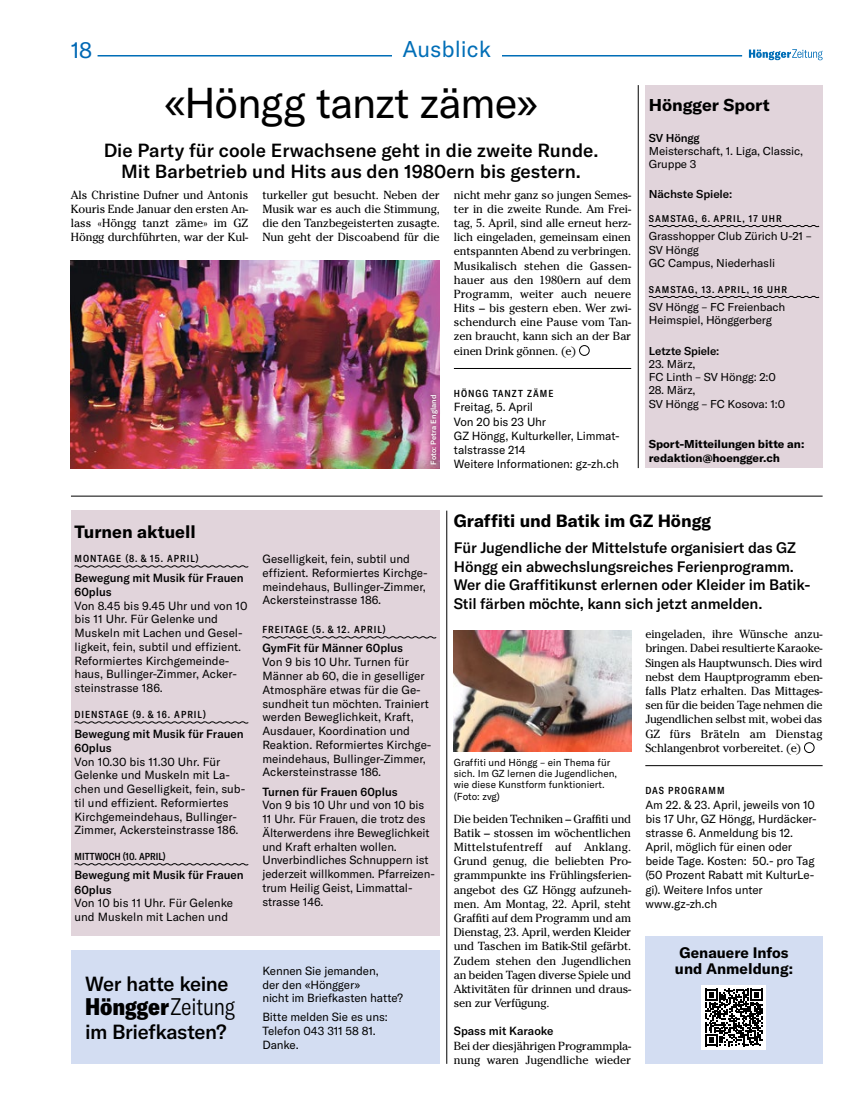
<style>
.page{position:relative;width:851px;height:1117px;background:#fff}
.page>*{position:absolute;margin:0;border:0;box-sizing:border-box;transform-origin:0 0}
.t1{font:42.5px "GT America";letter-spacing:-.025em;color:#000}
.t2{font:900 condensed 23.75px "GT America";letter-spacing:-.005em;color:#000}
.t3{font:22.5px "GT America";color:#006eb7}
.t4{font:22.5px "GT America";color:#0068b4}
.t5{font:500 20.12px "GT America";letter-spacing:-.02em;color:#000}
.t6{font:500 18.75px/21.2px "GT America";color:#000;text-align:center}
.t7{font:700 17.5px "GT America";color:#000}
.t8{font:700 16.88px "GT America";color:#000;scale:1.04 1}
.t9{font:500 15px/18.8px "GT America";letter-spacing:-.01em;color:#000}
.t10{font:700 15px/16.5px "GT America";color:#000}
.t11{font:11.75px/13.8px "GT America";color:#000}
.t12{font:11.75px/14.1px "Cheltenham Std";letter-spacing:-.01em;color:#000;text-align:justify}
.t13{font:500 11.75px/14.1px "GT America";letter-spacing:-.005em;color:#000}
.t14{font:11.25px/13.2px "GT America";letter-spacing:-.015em;color:#000;scale:1.04 1}
.t15{font:700 11.25px/13.2px "GT America";letter-spacing:-.005em;color:#000;scale:1.04 1}
.t16{font:500 11.25px "GT America";letter-spacing:-.01em;color:#000}
.t17{font:500 11.25px "GT America";letter-spacing:-.01em;color:#000;scale:1.04 1}
.t18{font:10px/11.2px "GT America";color:#000}
.t19{font:500 condensed 10px "GT America";letter-spacing:.1em;color:#000}
.t20{font:500 condensed 10px "GT America";color:#000}
.t21{font:500 condensed 9.62px "GT America";letter-spacing:.1em;color:#000;scale:1.04 1}
.t22{font:500 7.5px "GT America";letter-spacing:.01em;color:#fff}
.s1{font-weight:300}
</style>
<div class="page">
<hr style="left:97px;top:55px;width:645px;height:1px;background:#006eb7">
<svg style="left:748px;top:49px;width:74px;height:11px"></svg>
<div style="left:392px;top:39px;width:109px;height:29px;background:#fff"></div>
<div style="left:71px;top:510px;width:368px;height:425px;background:#e1d4db"></div>
<svg style="left:74px;top:565px;width:175px;height:3px"></svg>
<svg style="left:74px;top:721px;width:175px;height:3px"></svg>
<svg style="left:74px;top:863px;width:175px;height:2px"></svg>
<svg style="left:262px;top:636px;width:175px;height:2px"></svg>
<hr style="left:637px;top:85px;width:1px;height:383px;background:#000">
<div style="left:645px;top:85px;width:177px;height:383px;background:#e1d4db"></div>
<svg style="left:648px;top:225px;width:171px;height:2px"></svg>
<svg style="left:648px;top:295px;width:171px;height:3px"></svg>
<hr style="left:454px;top:368px;width:177px;height:1px;background:#000">
<div style="left:579px;top:345px;width:10px;height:11px;border:1px solid #000;border-radius:50%"></div>
<img style="left:71px;top:260px;width:368px;height:208px">
<div style="left:426px;top:390px;width:16px;height:78px;background:#000;opacity:.6"></div>
<hr style="left:71px;top:495px;width:751px;height:1px;background:#000">
<hr style="left:645px;top:765px;width:177px;height:1px;background:#000">
<div style="left:803px;top:742px;width:11px;height:10px;border:1px solid #000;border-radius:50%"></div>
<div style="left:645px;top:935px;width:177px;height:128px;background:#d3ddf2"></div>
<div style="left:701px;top:985px;width:65px;height:64px;background:#fff"></div>
<svg style="left:705px;top:988px;width:57px;height:58px"></svg>
<img style="left:454px;top:630px;width:177px;height:121px">
<hr style="left:446px;top:510px;width:1px;height:553px;background:#000">
<div style="left:71px;top:950px;width:368px;height:113px;background:#d3ddf2"></div>
<h3 class="t4" style="left:71px;top:37px;width:23px">18</h3>
<h3 class="t3" style="left:402px;top:36px;width:90px">Ausblick</h3>
<h1 class="t1" style="left:164px;top:78px;width:375px">«Höngg tanzt zäme»</h1>
<h3 class="t6" style="left:104px;top:139px;width:496px">Die Party für coole Erwachsene geht in die zweite Runde.<br>Mit Barbetrieb und Hits aus den 1980ern bis gestern.</h3>
<p class="t12" style="left:71px;top:187px;width:179px">Als Christine Dufner und Antonis Kouris Ende Januar den ersten An&shy;lass «Höngg tanzt zäme» im GZ Höngg durchführten, war der Kul-</p>
<p class="t12" style="left:262px;top:187px;width:179px">turkeller gut besucht. Neben der Musik war es auch die Stimmung, die den Tanzbegeisterten zusagte.<br>Nun geht der Discoabend für die</p>
<p class="t12" style="left:454px;top:187px;width:179px">nicht mehr ganz so jungen Semes&shy;ter in die zweite Runde. Am Frei&shy;tag, 5. April, sind alle erneut herz&shy;lich eingeladen, gemeinsam einen entspannten Abend zu verbringen.<br>Musikalisch stehen die Gassen&shy;hauer aus den 1980ern auf dem Programm, weiter auch neuere Hits – bis gestern eben. Wer zwi&shy;schendurch eine Pause vom Tan&shy;zen braucht, kann sich an der Bar einen Drink gönnen. (e)</p>
<p class="t19" style="left:454px;top:387px;width:101px">HÖNGG TANZT ZÄME</p>
<p class="t11" style="left:454px;top:400px;width:167px;line-height:14.1px">Freitag, 5. April<br>Von 20 bis 23 Uhr<br>GZ Höngg, Kulturkeller, Limmat&shy;talstrasse 214<br>Weitere Informationen: gz-zh.ch</p>
<p class="t22" style="left:429px;top:464px;width:71px;rotate:-90deg">Foto: Petra England</p>
<h3 class="t8" style="left:648px;top:94px;width:118px">Höngger Sport</h3>
<p class="t16" style="left:648px;top:131px;width:52px">SV Höngg</p>
<p class="t14" style="left:648px;top:144px;width:150px">Meisterschaft, 1. Liga, Classic,<br>Gruppe 3</p>
<p class="t17" style="left:648px;top:187px;width:82px">Nächste Spiele:</p>
<p class="t21" style="left:648px;top:213px;width:129px">SAMSTAG, 6. APRIL, 17 UHR</p>
<p class="t14" style="left:648px;top:229px;width:158px">Grasshopper Club Zürich U-21 –<br>SV Höngg<br>GC Campus, Niederhasli</p>
<p class="t21" style="left:648px;top:284px;width:134px">SAMSTAG, 13. APRIL, 16 UHR</p>
<p class="t14" style="left:648px;top:300px;width:133px">SV Höngg – FC Freienbach<br>Heimspiel, Hönggerberg</p>
<p class="t16" style="left:648px;top:344px;width:72px">Letzte Spiele:</p>
<p class="t14" style="left:648px;top:357px;width:124px">23. März,<br>FC Linth – SV Höngg: 2:0</p>
<p class="t14" style="left:648px;top:384px;width:132px">28. März,<br>SV Höngg – FC Kosova: 1:0</p>
<p class="t15" style="left:648px;top:437px;width:151px">Sport-Mitteilungen bitte an: redaktion@hoengger.ch</p>
<h3 class="t7" style="left:74px;top:520px;width:123px">Turnen aktuell</h3>
<p class="t19" style="left:74px;top:552px;width:126px">MONTAGE (8. &amp; 15. APRIL)</p>
<p class="t13" style="left:74px;top:570px;width:171px">Bewegung mit Musik für Frauen<br>60plus</p>
<p class="t11" style="left:74px;top:598px;width:175px">Von 8.45 bis 9.45 Uhr und von 10 bis 11 Uhr. Für Gelenke und<br>Muskeln mit Lachen und Gesel&shy;ligkeit, fein, subtil und effizient.<br>Reformiertes Kirchgemeinde&shy;haus, Bullinger-Zimmer, Acker&shy;steinstrasse 186.</p>
<p class="t19" style="left:74px;top:708px;width:133px">DIENSTAGE (9. &amp; 16. APRIL)</p>
<p class="t13" style="left:74px;top:726px;width:171px">Bewegung mit Musik für Frauen<br>60plus</p>
<p class="t11" style="left:74px;top:754px;width:172px">Von 10.30 bis 11.30 Uhr. Für<br>Gelenke und Muskeln mit La&shy;chen und Geselligkeit, fein, sub&shy;til und effizient. Reformiertes<br>Kirchgemeindehaus, Bullinger-<br>Zimmer, Ackersteinstrasse 186.</p>
<p class="t20" style="left:74px;top:850px;width:93px">MITTWOCH (10. APRIL)</p>
<p class="t13" style="left:74px;top:867px;width:171px">Bewegung mit Musik für Frauen<br>60plus</p>
<p class="t11" style="left:74px;top:896px;width:160px">Von 10 bis 11 Uhr. Für Gelenke und Muskeln mit Lachen und</p>
<p class="t11" style="left:262px;top:552px;width:167px">Geselligkeit, fein, subtil und effizient. Reformiertes Kirchge&shy;meindehaus, Bullinger-Zimmer,<br>Ackersteinstrasse 186.</p>
<p class="t19" style="left:262px;top:623px;width:125px">FREITAGE (5. &amp; 12. APRIL)</p>
<p class="t13" style="left:262px;top:641px;width:142px">GymFit für Männer 60plus</p>
<p class="t11" style="left:262px;top:655px;width:170px">Von 9 bis 10 Uhr. Turnen für<br>Männer ab 60, die in geselliger<br>Atmosphäre etwas für die Ge&shy;sundheit tun möchten. Trainiert werden Beweglichkeit, Kraft,<br>Ausdauer, Koordination und<br>Reaktion. Reformiertes Kirchge&shy;meindehaus, Bullinger-Zimmer,<br>Ackersteinstrasse 186.</p>
<p class="t13" style="left:262px;top:784px;width:137px">Turnen für Frauen 60plus</p>
<p class="t11" style="left:262px;top:798px;width:174px">Von 9 bis 10 Uhr und von 10 bis<br>11 Uhr. Für Frauen, die trotz des<br>Älterwerdens ihre Beweglichkeit und Kraft erhalten wollen.<br>Unverbindliches Schnuppern ist jederzeit willkommen. Pfarreizen&shy;trum Heilig Geist, Limmattal&shy;strasse 146.</p>
<h3 class="t5" style="left:85px;top:971px;width:145px">Wer hatte keine</h3>
<h2 class="t2" style="left:85px;top:991px;width:151px">Höngger <span class="s1">Zeitung</span></h2>
<h3 class="t5" style="left:85px;top:1019px;width:143px">im Briefkasten?</h3>
<p class="t11" style="left:262px;top:963px;width:142px">Kennen Sie jemanden,<br>der den «Höngger»<br>nicht im Briefkasten hatte?</p>
<p class="t11" style="left:262px;top:1009px;width:127px">Bitte melden Sie es uns:<br>Telefon 043 311 58 81.<br>Danke.</p>
<h3 class="t7" style="left:454px;top:509px;width:259px">Graffiti und Batik im GZ Höngg</h3>
<p class="t9" style="left:454px;top:538px;width:356px">Für Jugendliche der Mittelstufe organisiert das GZ Höngg ein abwechslungsreiches Ferienprogramm.<br>Wer die Graffitikunst erlernen oder Kleider im Batik-Stil färben möchte, kann sich jetzt anmelden.</p>
<p class="t18" style="left:454px;top:756px;width:165px">Graffiti und Höngg – ein Thema für sich. Im GZ lernen die Jugendlichen, wie diese Kunstform funktioniert. (Foto: zvg)</p>
<p class="t12" style="left:454px;top:811px;width:179px">Die beiden Techniken – Graffiti und Batik – stossen im wöchentlichen Mittelstufentreff auf Anklang.<br>Grund genug, die beliebten Pro&shy;grammpunkte ins Frühlingsferien&shy;angebot des GZ Höngg aufzuneh&shy;men. Am Montag, 22. April, steht Graffiti auf dem Programm und am Dienstag, 23. April, werden Kleider und Taschen im Batik-Stil gefärbt.<br>Zudem stehen den Jugendlichen an beiden Tagen diverse Spiele und Aktivitäten für drinnen und draus&shy;sen zur Verfügung.</p>
<p class="t13" style="left:454px;top:1023px;width:101px">Spass mit Karaoke</p>
<p class="t12" style="left:454px;top:1038px;width:179px">Bei der diesjährigen Programmpla&shy;nung waren Jugendliche wieder</p>
<p class="t12" style="left:645px;top:627px;width:179px">eingeladen, ihre Wünsche anzu&shy;bringen. Dabei resultierte Karaoke-Singen als Hauptwunsch. Dies wird nebst dem Hauptprogramm eben&shy;falls Platz erhalten. Das Mittages&shy;sen für die beiden Tage nehmen die Jugendlichen selbst mit, wobei das GZ fürs Bräteln am Dienstag Schlangenbrot vorbereitet. (e)</p>
<p class="t19" style="left:645px;top:784px;width:81px">DAS PROGRAMM</p>
<p class="t11" style="left:645px;top:797px;width:173px;line-height:14.1px">Am 22. &amp; 23. April, jeweils von 10 bis 17 Uhr, GZ Höngg, Hurdäcker&shy;strasse 6. Anmeldung bis 12.<br>April, möglich für einen oder beide Tage. Kosten: 50.- pro Tag (50 Prozent Rabatt mit KulturLe&shy;gi). Weitere Infos unter www.gz-zh.ch</p>
<p class="t10" style="left:674px;top:943px;width:119px">Genauere Infos und Anmeldung:</p>
</div>
